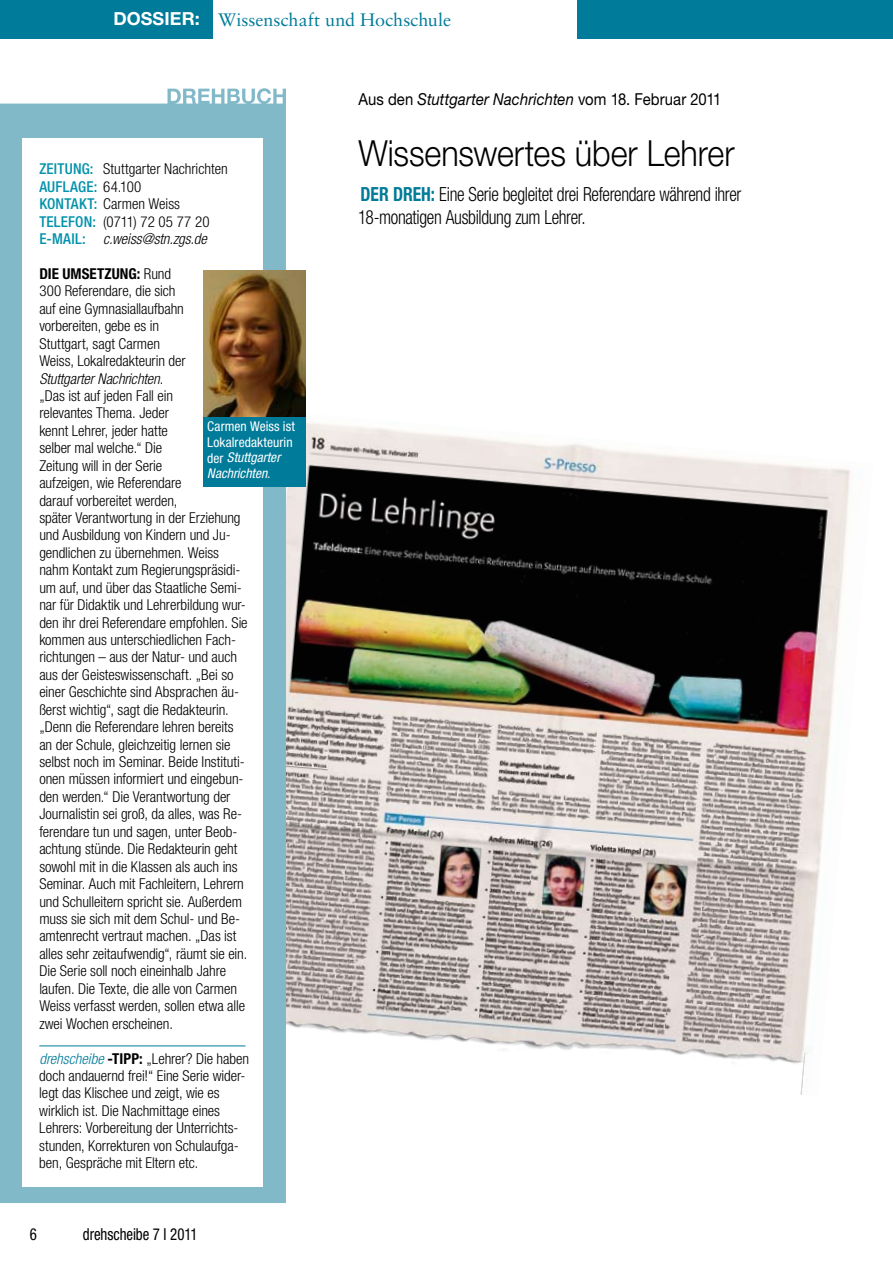
<style>
.page{position:relative;width:893px;height:1263px;background:#fff}
.page>*{position:absolute;margin:0;border:0;box-sizing:border-box;transform-origin:0 0}
.t1{font:300 36px "Helvetica Neue LT Std";letter-spacing:-.005em;color:#000;scale:.9 1}
.t2{font:300 condensed 19.5px/22.5px "Helvetica Neue LT Std";letter-spacing:-.02em;color:#000;scale:.9 1}
.t3{font:18px "Sabon";letter-spacing:.005em;color:#007b99}
.t4{font:16.5px "Helvetica Neue LT Std";letter-spacing:.005em;color:#000;scale:.9 1}
.t5{font:condensed 16.5px "Helvetica Neue LT Std";letter-spacing:-.005em;color:#000;scale:.9 1}
.t6{font:300 condensed 15px/17.4px "Helvetica Neue LT Std";letter-spacing:-.005em;color:#000}
.t7{font:condensed 13.5px/15.8px "Helvetica Neue LT Std";letter-spacing:.005em;color:#fff}
.s1{font-family:"Helvetica Neue LT Std";font-weight:700;color:#fff}
.s2{font-weight:500;color:#0392ab}
.s3{font-style:italic}
.s4{font-weight:700}
.s5{font-style:italic;color:#007b99}
.s6{font-weight:700;color:#007b99}
</style>
<div class="page">
<img style="left:286px;top:411px;width:564px;height:684px">
<div style="left:577px;top:0;width:316px;height:38px;background:#007b99"></div>
<div style="left:0;top:0;width:213px;height:38px;background:#007b99"></div>
<div style="left:0;top:88px;width:286px;height:1115px;background:#82b9c9"></div>
<div style="left:22px;top:138px;width:241px;height:1048px;background:#fff"></div>
<hr style="left:39px;top:1046px;width:207px;height:1px;background:#007b99">
<div style="left:203px;top:417px;width:102px;height:70px;background:#007b99"></div>
<img style="left:203px;top:271px;width:102px;height:146px">
<p class="t3" style="left:113px;top:9px;width:339px"><span class="s1">DOSSIER:</span> Wissenschaft und Hochschule</p>
<p class="t6" style="left:39px;top:160px;width:190px"><span class="s2">ZEITUNG:</span> Stuttgarter Nachrichten<br><span class="s2">AUFLAGE:</span> 64.100<br><span class="s2">KONTAK T:</span> Carmen Weiss<br><span class="s2">TELEFON:</span> (0711) 72 05 77 20<br><span class="s2">E-MAIL:</span> <span class="s3">c.weiss@stn.zgs.de</span></p>
<p class="t6" style="left:39px;top:265px;width:210px"><span class="s4">DIE UMSETZUNG:</span> Rund<br>300 Referendare, die sich<br>auf eine Gymnasiallaufbahn vorbereiten, gebe es in<br>Stuttgart, sagt Carmen<br>Weiss, Lokalredakteurin der<br><span class="s3">Stuttgarter Nachrichten</span>.<br>„Das ist auf jeden Fall ein<br>relevantes Thema. Jeder<br>kennt Lehrer, jeder hatte<br>selber mal welche.“ Die<br>Zeitung will in der Serie<br>aufzeigen, wie Referendare<br>darauf vorbereitet werden,<br>später Verantwortung in der Erziehung und Ausbildung von Kindern und Ju&shy;gendlichen zu übernehmen. Weiss nahm Kontakt zum Regierungspräsidi&shy;um auf, und über das Staatliche Semi&shy;nar für Didaktik und Lehrerbildung wur&shy;den ihr drei Referendare empfohlen. Sie kommen aus unterschiedlichen Fach&shy;richtungen – aus der Natur- und auch aus der Geisteswissenschaft. „Bei so einer Geschichte sind Absprachen äu&shy;ßerst wichtig“, sagt die Redakteurin. „Denn die Referendare lehren bereits an der Schule, gleichzeitig lernen sie selbst noch im Seminar. Beide Instituti&shy;onen müssen informiert und eingebun&shy;den werden.“ Die Verantwortung der Journalistin sei groß, da alles, was Re&shy;ferendare tun und sagen, unter Beob&shy;achtung stünde. Die Redakteurin geht sowohl mit in die Klassen als auch ins Seminar. Auch mit Fachleitern, Lehrern und Schulleitern spricht sie. Außerdem muss sie sich mit dem Schul- und Be&shy;amtenrecht vertraut machen. „Das ist alles sehr zeitaufwendig“, räumt sie ein.<br>Die Serie soll noch eineinhalb Jahre laufen. Die Texte, die alle von Carmen Weiss verfasst werden, sollen etwa alle zwei Wochen erscheinen.</p>
<p class="t6" style="left:39px;top:1049px;width:211px"><span class="s5">drehscheibe</span> <span class="s4">-Tipp:</span> „Lehrer? Die haben doch andauernd frei!“ Eine Serie wider&shy;legt das Klischee und zeigt, wie es wirklich ist. Die Nachmittage eines Lehrers: Vorbereitung der Unterrichts&shy;stunden, Korrekturen von Schulaufga&shy;ben, Gespräche mit Eltern etc.</p>
<p class="t7" style="left:207px;top:418px;width:89px">Carmen Weiss ist<br>Lokalredakteurin der <span class="s3">Stuttgarter<br>Nachrichten.</span></p>
<p class="t5" style="left:30px;top:1224px;width:9px">6</p>
<p class="t5" style="left:83px;top:1224px;width:129px">drehscheibe 7 I 2011</p>
<p class="t4" style="left:359px;top:89px;width:405px">Aus den <span class="s3">Stuttgarter Nachrichten</span> vom 18. Februar 2011</p>
<h1 class="t1" style="left:358px;top:131px;width:419px">Wissenswertes über Lehrer</h1>
<h2 class="t2" style="left:358px;top:183px;width:427px"><span class="s6">DER DREH:</span> Eine Serie begleitet drei Referendare während ihrer<br>18-monatigen Ausbildung zum Lehrer.</h2>
</div>
